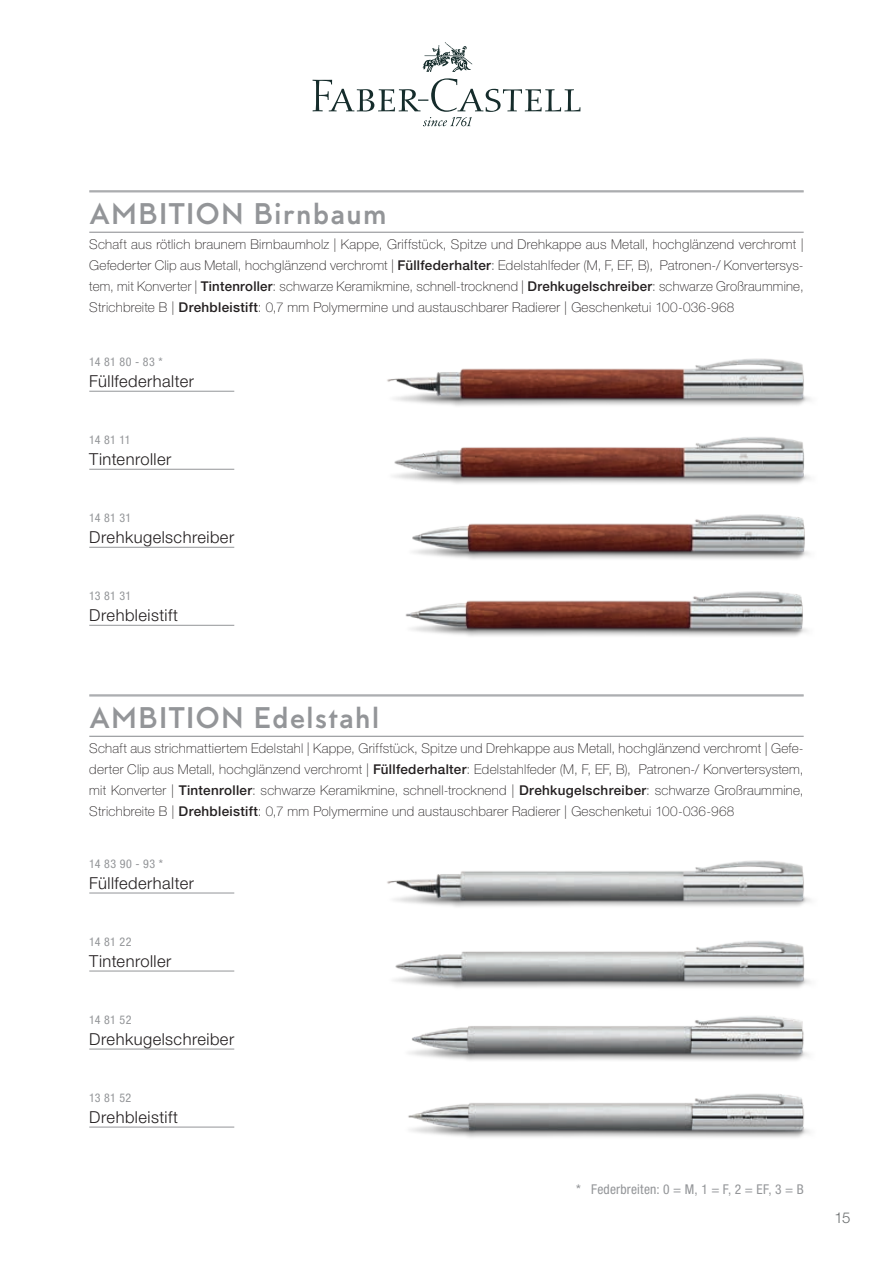
<style>
.page{position:relative;width:893px;height:1263px;background:#fff}
.page>*{position:absolute;margin:0;border:0;box-sizing:border-box;transform-origin:0 0}
._2019_-_02_subtitles{font:700 30px "MTT Milano";letter-spacing:.04em;color:#939598}
._2019_-_05_product_G{font:300 16.5px "Helvetica Neue LT Pro";letter-spacing:.03em;color:#231f20}
.t1{font:300 15px "Helvetica Neue LT Pro";color:#6c6f70}
._2019_-_02_text_tech{font:100 13.5px/21px "Helvetica Neue LT Pro";letter-spacing:.02em;color:#231f20;text-align:justify}
.Angabe_-_Federbreite{font:condensed 13.5px "Helvetica Neue LT Pro";letter-spacing:.015em;color:#939598}
._2019_-_04_-_art-no{font:condensed 12px "Helvetica Neue LT Pro";letter-spacing:.03em;color:#939598}
.s1{font-weight:500}
</style>
<div class="page">
<img style="left:393px;top:437px;width:417px;height:47px">
<img style="left:394px;top:941px;width:416px;height:47px">
<img style="left:405px;top:591px;width:403px;height:45px">
<img style="left:408px;top:1094px;width:402px;height:44px">
<img style="left:412px;top:514px;width:398px;height:45px">
<img style="left:409px;top:1016px;width:400px;height:45px">
<img style="left:387px;top:358px;width:424px;height:48px">
<img style="left:387px;top:860px;width:424px;height:47px">
<hr style="left:89px;top:191px;width:715px;height:1px;background:#939598">
<hr style="left:89px;top:192px;width:715px;height:1px;background:#939598">
<hr style="left:89px;top:232px;width:715px;height:1px;background:#939598">
<hr style="left:89px;top:695px;width:715px;height:1px;background:#939598">
<hr style="left:89px;top:696px;width:715px;height:1px;background:#939598">
<hr style="left:89px;top:736px;width:715px;height:1px;background:#939598">
<hr style="left:89px;top:391px;width:145px;height:1px;background:#939598">
<hr style="left:89px;top:469px;width:145px;height:1px;background:#939598">
<hr style="left:89px;top:547px;width:145px;height:1px;background:#939598">
<hr style="left:89px;top:625px;width:145px;height:1px;background:#939598">
<hr style="left:89px;top:893px;width:145px;height:1px;background:#939598">
<hr style="left:89px;top:971px;width:145px;height:1px;background:#939598">
<hr style="left:89px;top:1049px;width:145px;height:1px;background:#939598">
<hr style="left:89px;top:1127px;width:145px;height:1px;background:#939598">
<svg style="left:422px;top:42px;width:50px;height:30px"></svg>
<svg style="left:313px;top:78px;width:267px;height:48px"></svg>
<p class="_2019_-_02_subtitles" style="left:89px;top:196px;width:299px">AMBITION Birnbaum</p>
<p class="_2019_-_02_text_tech" style="left:89px;top:234px;width:716px">Schaft aus rötlich braunem Birnbaumholz | Kappe, Griffstück, Spitze und Drehkappe aus Metall, hochglänzend verchromt | Gefederter Clip aus Metall, hochglänzend verchromt | <span class="s1">Füllfederhalter</span>: Edelstahlfeder (M, F, EF, B), Patronen-/ Konvertersys&shy;tem, mit Konverter | <span class="s1">Tintenroller</span>: schwarze Keramikmine, schnell-trocknend | <span class="s1">Drehkugelschreiber</span>: schwarze Großraummine, Strichbreite B | <span class="s1">Drehbleistift</span>: 0,7 mm Polymermine und austauschbarer Radierer | Geschenketui 100-036-968</p>
<p class="_2019_-_04_-_art-no" style="left:89px;top:355px;width:75px">14 81 80 - 83 *</p>
<p class="_2019_-_05_product_G" style="left:89px;top:371px;width:106px">Füllfederhalter</p>
<p class="_2019_-_04_-_art-no" style="left:89px;top:433px;width:43px">14 81 11</p>
<p class="_2019_-_05_product_G" style="left:89px;top:449px;width:84px">Tintenroller</p>
<p class="_2019_-_04_-_art-no" style="left:89px;top:511px;width:44px">14 81 31</p>
<p class="_2019_-_05_product_G" style="left:89px;top:527px;width:146px">Drehkugelschreiber</p>
<p class="_2019_-_04_-_art-no" style="left:89px;top:589px;width:44px">13 81 31</p>
<p class="_2019_-_05_product_G" style="left:89px;top:605px;width:90px">Drehbleistift</p>
<p class="_2019_-_02_subtitles" style="left:89px;top:700px;width:292px">AMBITION Edelstahl</p>
<p class="_2019_-_02_text_tech" style="left:89px;top:738px;width:716px">Schaft aus strichmattiertem Edelstahl | Kappe, Griffstück, Spitze und Drehkappe aus Metall, hochglänzend verchromt | Gefe&shy;derter Clip aus Metall, hochglänzend verchromt | <span class="s1">Füllfederhalter</span>: Edelstahlfeder (M, F, EF, B), Patronen-/ Konvertersystem, mit Konverter | <span class="s1">Tintenroller</span>: schwarze Keramikmine, schnell-trocknend | <span class="s1">Drehkugelschreiber</span>: schwarze Großraummine, Strichbreite B | <span class="s1">Drehbleistift</span>: 0,7 mm Polymermine und austauschbarer Radierer | Geschenketui 100-036-968</p>
<p class="_2019_-_04_-_art-no" style="left:89px;top:856px;width:75px">14 83 90 - 93 *</p>
<p class="_2019_-_05_product_G" style="left:89px;top:873px;width:106px">Füllfederhalter</p>
<p class="_2019_-_04_-_art-no" style="left:89px;top:934px;width:44px">14 81 22</p>
<p class="_2019_-_05_product_G" style="left:89px;top:951px;width:84px">Tintenroller</p>
<p class="_2019_-_04_-_art-no" style="left:89px;top:1012px;width:44px">14 81 52</p>
<p class="_2019_-_05_product_G" style="left:89px;top:1029px;width:146px">Drehkugelschreiber</p>
<p class="_2019_-_04_-_art-no" style="left:89px;top:1090px;width:44px">13 81 52</p>
<p class="_2019_-_05_product_G" style="left:89px;top:1107px;width:90px">Drehbleistift</p>
<p class="Angabe_-_Federbreite" style="left:576px;top:1182px;width:229px">* Federbreiten: 0 = M, 1 = F, 2 = EF, 3 = B</p>
<p class="t1" style="left:835px;top:1208px;width:17px">15</p>
</div>
